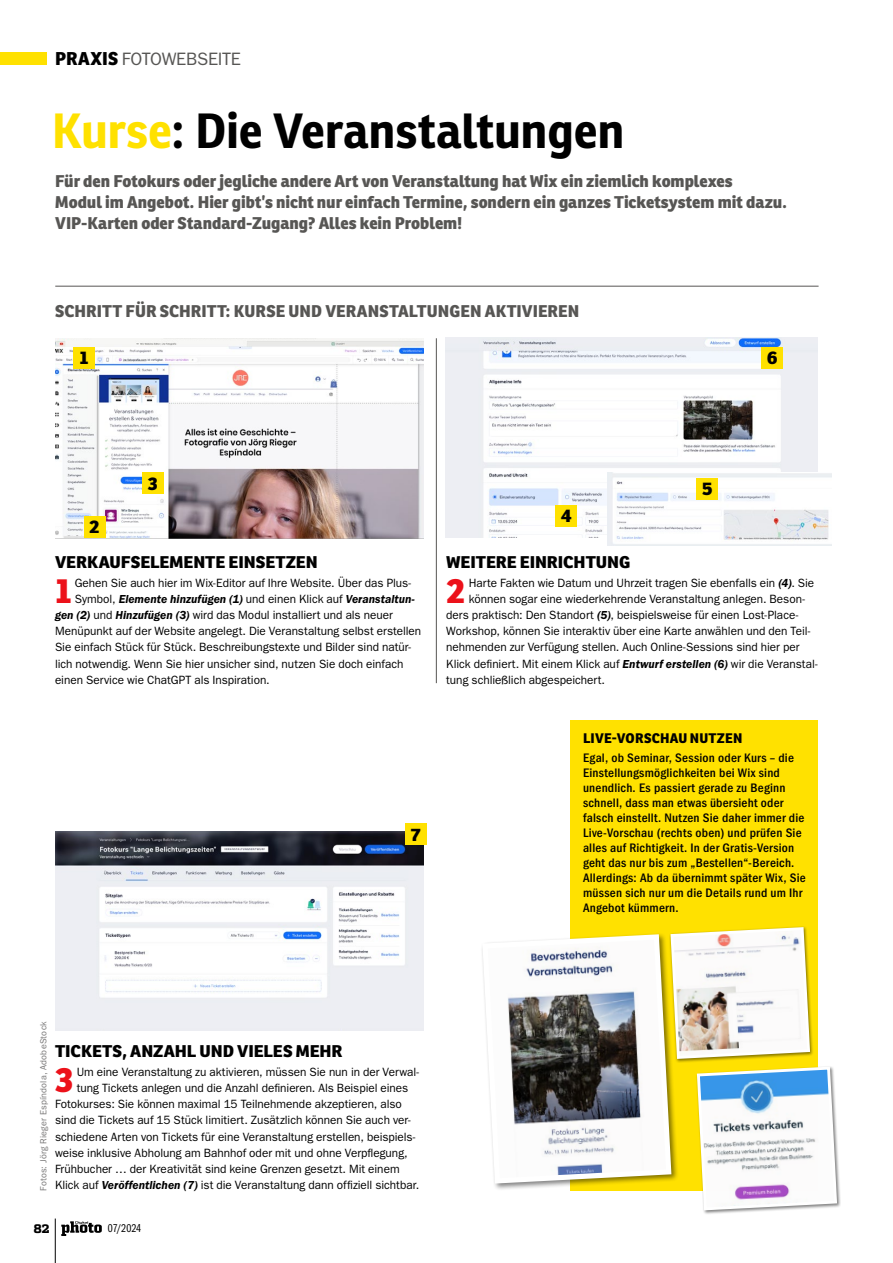
<style>
.page{position:relative;width:893px;height:1263px;background:#fff}
.page>*{position:absolute;margin:0;border:0;box-sizing:border-box;transform-origin:0 0}
.t1{font:700 48px "Ronnia";letter-spacing:-.01em;color:#000}
.t2{font:800 34.5px "Ronnia";color:#ec111a}
.t3{font:18px "ITC Franklin Gothic Std";letter-spacing:-.015em;color:#575654}
.t4{font:800 18px "Ronnia";color:#000;scale:1.04 1}
.t5{font:800 16.5px/21px "Ronnia";color:#575654}
.t6{font:800 16.5px "Ronnia";color:#000;scale:1.04 1}
.t7{font:800 13.5px "Ronnia";letter-spacing:.015em;color:#000}
.t8{font:500 condensed 12.75px/15px "ITC Franklin Gothic Std";letter-spacing:.015em;color:#000;scale:1.04 1}
.t9{font:12px "ITC Franklin Gothic Std";color:#000}
.t10{font:italic 600 12px "ITC Franklin Gothic Std";color:#000}
.t11{font:800 12px "Sommet Slab";color:#000}
.t12{font:11.7px "ITC Franklin Gothic Std Bk Cp";color:#000}
.t13{font:9px "ITC Franklin Gothic Std";letter-spacing:.025em;color:#787777}
.s1{font-family:"Ronnia";font-weight:800;color:#000}
.s2{color:#ffe100}
.s3{font-weight:400;font-style:normal}
.s4{font-weight:600;font-style:italic}
</style>
<div class="page">
<img style="left:446px;top:338px;width:372px;height:199px">
<img style="left:55px;top:338px;width:368px;height:200px">
<img style="left:55px;top:831px;width:368px;height:200px">
<hr style="left:436px;top:338px;width:1px;height:345px;background:#575654">
<div style="left:73px;top:347px;width:21px;height:21px;background:#ffe100"></div>
<div style="left:84px;top:516px;width:21px;height:21px;background:#ffe100"></div>
<hr style="left:55px;top:286px;width:764px;height:1px;background:#575654">
<div style="left:570px;top:721px;width:248px;height:470px;background:#ffe100"></div>
<div style="left:142px;top:473px;width:21px;height:21px;background:#ffe100"></div>
<div style="left:556px;top:505px;width:21px;height:21px;background:#ffe100"></div>
<div style="left:762px;top:347px;width:21px;height:21px;background:#ffe100"></div>
<svg style="left:482px;top:934px;width:187px;height:252px"></svg>
<img style="left:608px;top:473px;width:223px;height:72px">
<div style="left:695px;top:1065px;width:146px;height:149px;background:#000;opacity:.5"></div>
<svg style="left:669px;top:926px;width:170px;height:286px"></svg>
<div style="left:697px;top:478px;width:21px;height:22px;background:#ffe100"></div>
<div style="left:405px;top:824px;width:21px;height:21px;background:#ffe100"></div>
<svg style="left:61px;top:1221px;width:41px;height:15px"></svg>
<hr style="left:55px;top:1218px;width:1px;height:45px;background:#000">
<div style="left:0;top:53px;width:47px;height:12px;background:#ffe100"></div>
<h3 class="t3" style="left:55px;top:49px;width:187px"><span class="s1">PRAXIS</span> FOTOWEBSEITE</h3>
<h1 class="t1" style="left:52px;top:100px;width:574px"><span class="s2">Kurse</span>: Die Veranstaltungen</h1>
<p class="t5" style="left:55px;top:171px;width:733px">Für den Fotokurs oder jegliche andere Art von Veranstaltung hat Wix ein ziemlich komplexes<br>Modul im Angebot. Hier gibt’s nicht nur einfach Termine, sondern ein ganzes Ticketsystem mit dazu.<br>VIP-Karten oder Standard-Zugang? Alles kein Problem!</p>
<h3 class="t5" style="left:55px;top:300px;width:526px">SCHRITT FÜR SCHRITT: KURSE UND VERANSTALTUNGEN AKTIVIEREN</h3>
<h3 class="t4" style="left:79px;top:346px;width:10px">1</h3>
<h3 class="t4" style="left:89px;top:515px;width:12px">2</h3>
<h3 class="t4" style="left:148px;top:472px;width:11px">3</h3>
<h3 class="t4" style="left:561px;top:504px;width:12px">4</h3>
<h3 class="t4" style="left:702px;top:477px;width:12px">5</h3>
<h3 class="t4" style="left:767px;top:346px;width:12px">6</h3>
<h3 class="t6" style="left:55px;top:552px;width:254px">VERKAUFSELEMENTE EINSETZEN</h3>
<h2 class="t2" style="left:55px;top:568px;width:18px">1</h2>
<p class="t9" style="left:75px;top:575px;width:338px">Gehen Sie auch hier im Wix-Editor auf Ihre Website. Über das Plus-</p>
<p class="t10" style="left:75px;top:592px;width:341px"><span class="s3">Symbol,</span> Elemente hinzufügen (1) <span class="s3">und einen Klick auf</span> Veranstaltun-</p>
<p class="t9" style="left:55px;top:608px;width:339px"><span class="s4">gen (2)</span> und <span class="s4">Hinzufügen (3)</span> wird das Modul installiert und als neuer</p>
<p class="t9" style="left:55px;top:624px;width:368px">Menüpunkt auf der Website angelegt. Die Veranstaltung selbst erstellen</p>
<p class="t9" style="left:55px;top:640px;width:357px">Sie einfach Stück für Stück. Beschreibungstexte und Bilder sind natür-</p>
<p class="t9" style="left:55px;top:656px;width:350px">lich notwendig. Wenn Sie hier unsicher sind, nutzen Sie doch einfach</p>
<p class="t9" style="left:55px;top:673px;width:216px">einen Service wie ChatGPT als Inspiration.</p>
<h3 class="t4" style="left:411px;top:823px;width:11px">7</h3>
<h3 class="t6" style="left:446px;top:552px;width:179px">WEITERE EINRICHTUNG</h3>
<h2 class="t2" style="left:446px;top:568px;width:21px">2</h2>
<p class="t9" style="left:469px;top:575px;width:347px">Harte Fakten wie Datum und Uhrzeit tragen Sie ebenfalls ein <span class="s4">(4)</span>. Sie</p>
<p class="t9" style="left:469px;top:592px;width:338px">können sogar eine wiederkehrende Veranstaltung anlegen. Beson-</p>
<p class="t9" style="left:446px;top:608px;width:354px">ders praktisch: Den Standort <span class="s4">(5)</span>, beispielsweise für einen Lost-Place-</p>
<p class="t9" style="left:446px;top:624px;width:366px">Workshop, können Sie interaktiv über eine Karte anwählen und den Teil-</p>
<p class="t9" style="left:446px;top:640px;width:355px">nehmenden zur Verfügung stellen. Auch Online-Sessions sind hier per</p>
<p class="t9" style="left:446px;top:656px;width:373px">Klick definiert. Mit einem Klick auf <span class="s4">Entwurf erstellen (6)</span> wir die Veranstal-</p>
<p class="t9" style="left:446px;top:673px;width:160px">tung schließlich abgespeichert.</p>
<p class="t7" style="left:583px;top:729px;width:161px">LIVE-VORSCHAU NUTZEN</p>
<p class="t8" style="left:583px;top:751px;width:216px">Egal, ob Seminar, Session oder Kurs – die Einstellungsmöglichkeiten bei Wix sind unendlich. Es passiert gerade zu Beginn schnell, dass man etwas übersieht oder falsch einstellt. Nutzen Sie daher immer die Live-Vorschau (rechts oben) und prüfen Sie alles auf Richtigkeit. In der Gratis-Version geht das nur bis zum „Bestellen“-Bereich.<br>Allerdings: Ab da übernimmt später Wix, Sie müssen sich nur um die Details rund um Ihr Angebot kümmern.</p>
<p class="t13" style="left:38px;top:1191px;width:171px;rotate:-90deg">Fotos: Jörg Rieger Espíndola, AdobeStock</p>
<h3 class="t6" style="left:55px;top:1041px;width:278px">TICKETS, ANZAHL UND VIELES MEHR</h3>
<h2 class="t2" style="left:55px;top:1057px;width:20px">3</h2>
<p class="t9" style="left:77px;top:1065px;width:344px">Um eine Veranstaltung zu aktivieren, müssen Sie nun in der Verwal-</p>
<p class="t9" style="left:77px;top:1081px;width:333px">tung Tickets anlegen und die Anzahl definieren. Als Beispiel eines</p>
<p class="t9" style="left:55px;top:1097px;width:348px">Fotokurses: Sie können maximal 15 Teilnehmende akzeptieren, also</p>
<p class="t9" style="left:55px;top:1113px;width:357px">sind die Tickets auf 15 Stück limitiert. Zusätzlich können Sie auch ver-</p>
<p class="t9" style="left:55px;top:1130px;width:362px">schiedene Arten von Tickets für eine Veranstaltung erstellen, beispiels-</p>
<p class="t9" style="left:55px;top:1146px;width:354px">weise inklusive Abholung am Bahnhof oder mit und ohne Verpflegung,</p>
<p class="t9" style="left:55px;top:1162px;width:346px">Frühbucher … der Kreativität sind keine Grenzen gesetzt. Mit einem</p>
<p class="t9" style="left:55px;top:1178px;width:366px">Klick auf <span class="s4">Veröffentlichen (7)</span> ist die Veranstaltung dann offiziell sichtbar.</p>
<p class="t11" style="left:34px;top:1221px;width:17px">82</p>
<p class="t12" style="left:108px;top:1222px;width:35px">07/2024</p>
</div>
